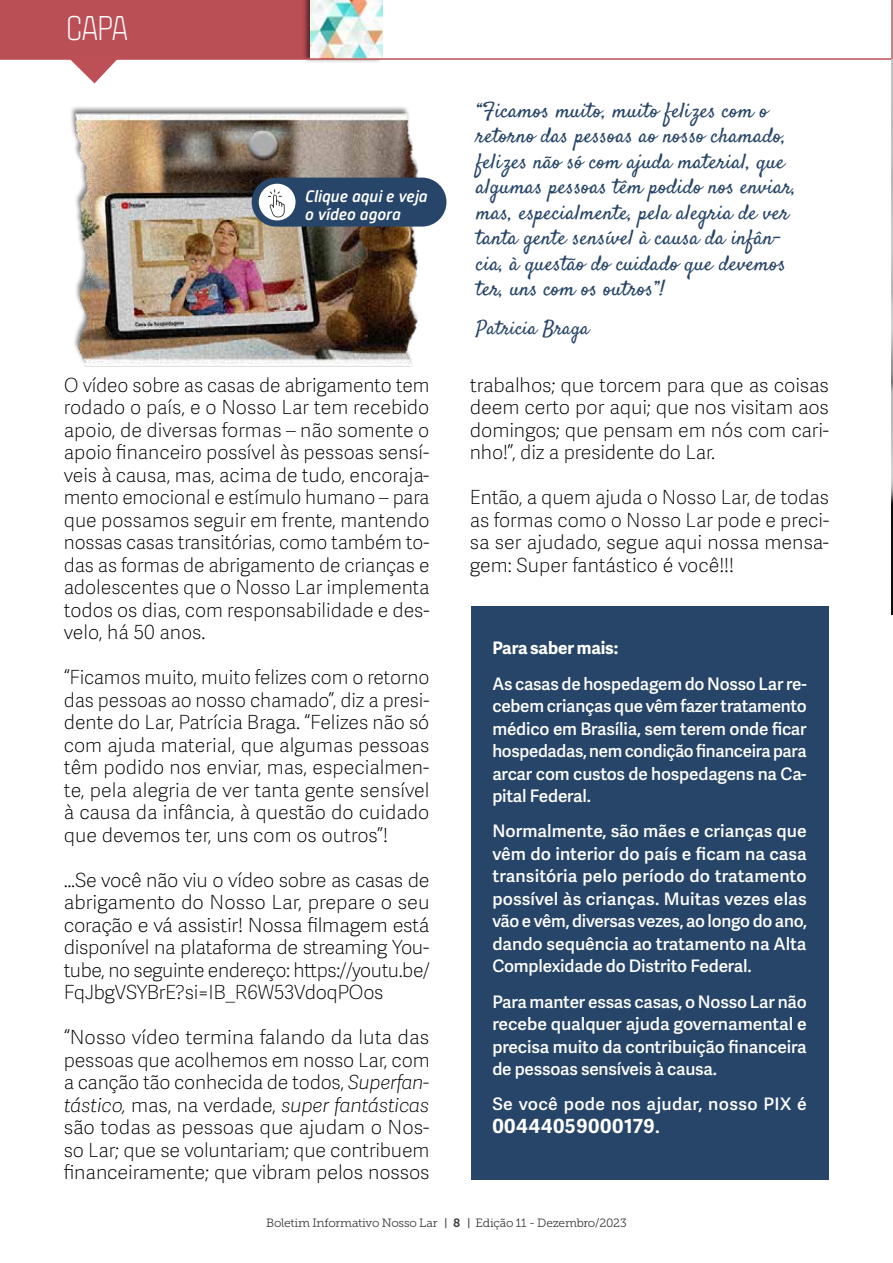
<style>
.page{position:relative;width:893px;height:1263px;background:#fff}
.page>*{position:absolute;margin:0;border:0;box-sizing:border-box;transform-origin:0 0}
.t1{font:30px "Politica";color:#fff}
.t2{font:21px/25.5px "Satisfy";letter-spacing:.01em;color:#264568}
.t3{font:100 19.5px/22.5px "Adelle Sans";letter-spacing:-.005em;color:#000;text-align:justify}
.t4{font:700 19.5px "Adelle Sans";letter-spacing:.03em;color:#fff}
.t5{font:19.5px "Satisfy";letter-spacing:.01em;color:#264568}
.t6{font:600 17.25px/22.5px "Adelle Sans";letter-spacing:-.01em;color:#fff;text-align:justify}
.t7{font:600 17.25px "Adelle Sans";letter-spacing:.02em;color:#fff}
.t8{font:700 17.25px "Adelle Sans";letter-spacing:-.01em;color:#fff}
.t9{font:italic 500 16.5px/18px "Alwyn New";color:#fff}
.t10{font:12px "Museo Slab 300";letter-spacing:-.02em;color:#3c3c3b}
.s1{font-style:italic}
.s2{font-weight:600}
.s3{font-family:"Zag";font-weight:700}
.s4{font-family:"Museo Slab 700"}
</style>
<div class="page">
<div style="left:0;top:0;width:342px;height:58px;background:#ba4f55"></div>
<div style="left:302px;top:0;width:81px;height:63px;background:#000;opacity:.5"></div>
<img style="left:311px;top:0;width:72px;height:58px">
<hr style="left:0;top:58px;width:893px;height:2px;background:#bd5056">
<svg style="left:66px;top:59px;width:55px;height:19px"></svg>
<img style="left:71px;top:78px;width:375px;height:289px">
<div style="left:471px;top:606px;width:357px;height:573px;background:#264568"></div>
<div style="left:252px;top:178px;width:194px;height:49px;background:#264568;border-radius:24px"></div>
<div style="left:259px;top:184px;width:37px;height:36px;background:#fff;border-radius:50%"></div>
<svg style="left:268px;top:189px;width:17px;height:28px"></svg>
<hr style="left:892px;top:0;width:1px;height:60px;background:#c28787">
<img style="left:892px;top:60px;width:1px;height:555px">
<h1 class="t1" style="left:66px;top:6px;width:63px">CAPA</h1>
<p class="t9" style="left:305px;top:187px;width:124px">Clique aqui e veja o vídeo agora</p>
<p class="t3" style="left:64px;top:373px;width:367px">O vídeo sobre as casas de abrigamento tem rodado o país, e o Nosso Lar tem recebido apoio, de diversas formas – não somente o apoio financeiro possível às pessoas sensí&shy;veis à causa, mas, acima de tudo, encoraja&shy;mento emocional e estímulo humano – para que possamos seguir em frente, mantendo nossas casas transitórias, como também to&shy;das as formas de abrigamento de crianças e adolescentes que o Nosso Lar implementa todos os dias, com responsabilidade e des&shy;velo, há 50 anos.</p>
<p class="t3" style="left:64px;top:665px;width:367px">“Ficamos muito, muito felizes com o retorno das pessoas ao nosso chamado”, diz a presi&shy;dente do Lar, Patrícia Braga. “Felizes não só com ajuda material, que algumas pessoas têm podido nos enviar, mas, especialmen&shy;te, pela alegria de ver tanta gente sensível à causa da infância, à questão do cuidado que devemos ter, uns com os outros”!</p>
<p class="t3" style="left:64px;top:868px;width:367px">...Se você não viu o vídeo sobre as casas de abrigamento do Nosso Lar, prepare o seu coração e vá assistir! Nossa filmagem está disponível na plataforma de streaming You&shy;tube, no seguinte endereço: https://youtu.be/ FqJbgVSYBrE?si=IB_R6W53VdoqPOos</p>
<p class="t3" style="left:64px;top:1025px;width:367px">“Nosso vídeo termina falando da luta das pessoas que acolhemos em nosso Lar, com a canção tão conhecida de todos, <span class="s1">Superfan&shy;tástico,</span> mas, na verdade, <span class="s1">super fantásticas </span>são todas as pessoas que ajudam o Nos&shy;so Lar; que se voluntariam; que contribuem financeiramente; que vibram pelos nossos</p>
<p class="t2" style="left:476px;top:99px;width:321px">“Ficamos muito, muito felizes com o retorno das pessoas ao nosso chamado, felizes não só com ajuda material, que algumas pessoas têm podido nos enviar, mas, especialmente, pela alegria de ver tanta gente sensível à causa da infân&shy;cia, à questão do cuidado que devemos ter, uns com os outros”!</p>
<p class="t5" style="left:476px;top:315px;width:115px">Patricia Braga</p>
<p class="t3" style="left:470px;top:373px;width:361px">trabalhos; que torcem para que as coisas deem certo por aqui; que nos visitam aos domingos; que pensam em nós com cari&shy;nho!”, diz a presidente do Lar.</p>
<p class="t3" style="left:470px;top:485px;width:361px">Então, a quem ajuda o Nosso Lar, de todas as formas como o Nosso Lar pode e preci&shy;sa ser ajudado, segue aqui nossa mensa&shy;gem: Super fantástico é você!!!</p>
<p class="t8" style="left:492px;top:635px;width:127px">Para saber mais:</p>
<p class="t6" style="left:492px;top:671px;width:316px">As casas de hospedagem do Nosso Lar re&shy;cebem crianças que vêm fazer tratamento médico em Brasília, sem terem onde ficar hospedadas, nem condição financeira para arcar com custos de hospedagens na Ca&shy;pital Federal.</p>
<p class="t6" style="left:492px;top:819px;width:316px">Normalmente, são mães e crianças que vêm do interior do país e ficam na casa transitória pelo período do tratamento possível às crianças. Muitas vezes elas vão e vêm, diversas vezes, ao longo do ano, dando sequência ao tratamento na Alta Complexidade do Distrito Federal.</p>
<p class="t6" style="left:492px;top:989px;width:316px">Para manter essas casas, o Nosso Lar não recebe qualquer ajuda governamental e precisa muito da contribuição financeira de pessoas sensíveis à causa.</p>
<p class="t7" style="left:492px;top:1092px;width:316px">Se você pode nos ajudar, nosso PIX é</p>
<p class="t4" style="left:492px;top:1112px;width:169px">00444059000179<span class="s2">.</span></p>
<p class="t10" style="left:266px;top:1216px;width:362px">Boletim Informativo Nosso Lar <span class="s3">|</span> <span class="s4">8</span> <span class="s3">|</span> Edição 11 - Dezembro/2023</p>
</div>
